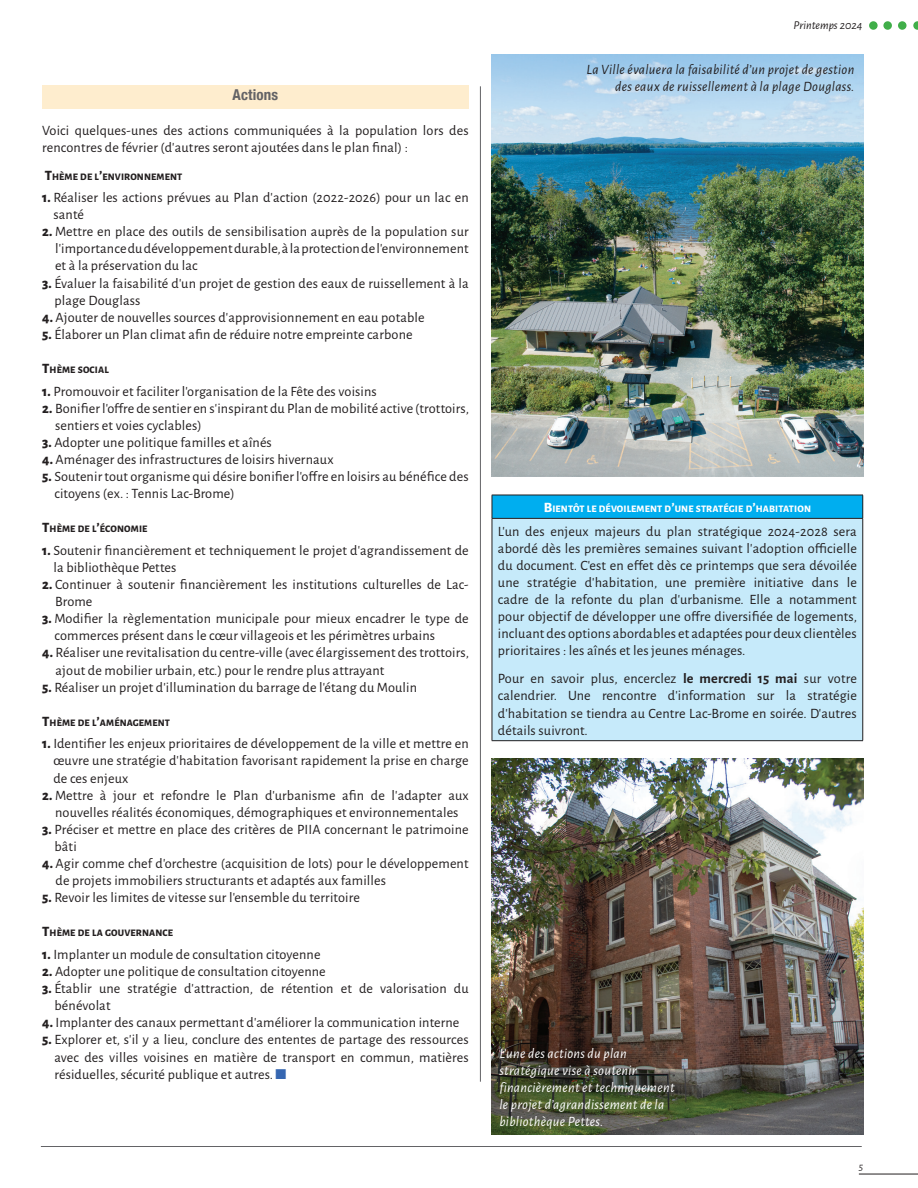
<style>
.page{position:relative;width:918px;height:1188px;background:#fff}
.page>*{position:absolute;margin:0;border:0;box-sizing:border-box;transform-origin:0 0}
.t1{font:700 condensed 15px "Helvetica Neue";letter-spacing:.01em;color:#636366}
.t2{font:14.25px/17.1px "Alegreya Sans";letter-spacing:.01em;color:#231f20}
.t3{font:italic 14.25px/17.1px "Alegreya Sans";letter-spacing:.02em;color:#fff}
.t4{font:italic 14.25px/17.1px "Alegreya Sans";letter-spacing:.02em;color:#231f20;text-align:right}
.t5{font:italic 12px "Alegreya Sans";color:#231f20}
.t6{font:italic 10.5px "Alegreya Sans";color:#231f20}
.t7{font:800 10.05px "Alegreya Sans";letter-spacing:.015em;color:#231f20}
.t8{font:800 10.05px "Alegreya Sans";letter-spacing:.015em;color:#fff}
.s1{font-size:14.25px}
.s2{font-weight:800}
.s3{color:#3566b1}
.s4{font-weight:700}
</style>
<div class="page">
<hr style="left:859px;top:1174px;width:59px;height:1px;background:#231f20">
<div style="left:869px;top:21px;width:9px;height:9px;background:#40ae49;border-radius:50%"></div>
<div style="left:883px;top:21px;width:9px;height:9px;background:#40ae49;border-radius:50%"></div>
<div style="left:898px;top:21px;width:9px;height:9px;background:#40ae49;border-radius:50%"></div>
<svg style="left:913px;top:21px;width:5px;height:9px"></svg>
<div style="left:42px;top:85px;width:427px;height:23px;background:#feedce"></div>
<hr style="left:41px;top:1146px;width:821px;height:1px;background:#636366">
<div style="left:492px;top:495px;width:371px;height:23px;background:#00aeef"></div>
<div style="left:492px;top:518px;width:371px;height:223px;background:#c6eafa"></div>
<hr style="left:492px;top:519px;width:1px;height:221px;background:#231f20">
<hr style="left:862px;top:519px;width:1px;height:221px;background:#231f20">
<hr style="left:492px;top:740px;width:371px;height:1px;background:#231f20">
<hr style="left:492px;top:495px;width:371px;height:1px;background:#231f20">
<svg style="left:492px;top:495px;width:1px;height:23px"></svg>
<svg style="left:862px;top:495px;width:1px;height:23px"></svg>
<hr style="left:492px;top:518px;width:371px;height:1px;background:#231f20">
<img style="left:492px;top:54px;width:372px;height:422px">
<img style="left:492px;top:759px;width:372px;height:375px">
<hr style="left:480px;top:86px;width:1px;height:996px;background:#636366">
<p class="t1" style="left:233px;top:83px;width:47px">Actions</p>
<p class="t2" style="left:42px;top:121px;width:428px">Voici quelques-unes des actions communiquées à la population lors des rencontres de février (d’autres seront ajoutées dans le plan final) :</p>
<p class="t7" style="left:45px;top:169px;width:139px"><span class="s1">T</span>HÈME DE L<span class="s1">’</span>ENVIRONNEMENT</p>
<p class="t2" style="left:53px;top:188px;width:417px;text-indent:-11px"><span class="s2">1.</span> Réaliser les actions prévues au Plan d’action (2022-2026) pour un lac en santé</p>
<p class="t2" style="left:55px;top:222px;width:415px;text-align:justify;text-indent:-13px"><span class="s2">2.</span> Mettre en place des outils de sensibilisation auprès de la population sur l’importance du développement durable, à la protection de l’environnement et à la préservation du lac</p>
<p class="t2" style="left:54px;top:274px;width:416px;text-indent:-12px"><span class="s2">3.</span> Évaluer la faisabilité d’un projet de gestion des eaux de ruissellement à la plage Douglass</p>
<p class="t2" style="left:42px;top:308px;width:384px"><span class="s2">4.</span> Ajouter de nouvelles sources d’approvisionnement en eau potable</p>
<p class="t2" style="left:42px;top:325px;width:372px"><span class="s2">5.</span> Élaborer un Plan climat afin de réduire notre empreinte carbone</p>
<p class="t7" style="left:42px;top:362px;width:67px"><span class="s1">T</span>HÈME SOCIAL</p>
<p class="t2" style="left:42px;top:382px;width:336px"><span class="s2">1.</span> Promouvoir et faciliter l’organisation de la Fête des voisins</p>
<p class="t2" style="left:55px;top:399px;width:415px;text-indent:-13px"><span class="s2">2.</span> Bonifier l’offre de sentier en s’inspirant du Plan de mobilité active (trottoirs, sentiers et voies cyclables)</p>
<p class="t2" style="left:42px;top:433px;width:231px"><span class="s2">3.</span> Adopter une politique familles et aînés</p>
<p class="t2" style="left:42px;top:450px;width:293px"><span class="s2">4.</span> Aménager des infrastructures de loisirs hivernaux</p>
<p class="t2" style="left:54px;top:467px;width:416px;text-indent:-12px"><span class="s2">5.</span> Soutenir tout organisme qui désire bonifier l’offre en loisirs au bénéfice des citoyens (ex. : Tennis Lac-Brome)</p>
<p class="t7" style="left:42px;top:521px;width:107px"><span class="s1">T</span>HÈME DE L<span class="s1">’</span>ÉCONOMIE</p>
<p class="t2" style="left:53px;top:541px;width:417px;text-indent:-11px"><span class="s2">1.</span> Soutenir financièrement et techniquement le projet d’agrandissement de la bibliothèque Pettes</p>
<p class="t2" style="left:55px;top:575px;width:415px;text-indent:-13px"><span class="s2">2.</span> Continuer à soutenir financièrement les institutions culturelles de Lac-<br>Brome</p>
<p class="t2" style="left:54px;top:609px;width:416px;text-indent:-12px"><span class="s2">3.</span> Modifier la règlementation municipale pour mieux encadrer le type de commerces présent dans le cœur villageois et les périmètres urbains</p>
<p class="t2" style="left:56px;top:644px;width:415px;text-indent:-13px"><span class="s2">4.</span> Réaliser une revitalisation du centre-ville (avec élargissement des trottoirs, ajout de mobilier urbain, etc.) pour le rendre plus attrayant</p>
<p class="t2" style="left:42px;top:678px;width:376px"><span class="s2">5.</span> Réaliser un projet d’illumination du barrage de l’étang du Moulin</p>
<p class="t7" style="left:42px;top:715px;width:129px"><span class="s1">T</span>HÈME DE L<span class="s1">’</span>AMÉNAGEMENT</p>
<p class="t2" style="left:53px;top:735px;width:417px;text-align:justify;text-indent:-11px"><span class="s2">1.</span> Identifier les enjeux prioritaires de développement de la ville et mettre en œuvre une stratégie d’habitation favorisant rapidement la prise en charge de ces enjeux</p>
<p class="t2" style="left:42px;top:786px;width:428px;text-align:center"><span class="s2">2.</span> Mettre à jour et refondre le Plan d’urbanisme afin de l’adapter aux nouvelles réalités économiques, démographiques et environnementales</p>
<p class="t2" style="left:54px;top:820px;width:416px;text-indent:-12px"><span class="s2">3.</span> Préciser et mettre en place des critères de PIIA concernant le patrimoine bâti</p>
<p class="t2" style="left:56px;top:854px;width:415px;text-indent:-13px"><span class="s2">4.</span> Agir comme chef d’orchestre (acquisition de lots) pour le développement de projets immobiliers structurants et adaptés aux familles</p>
<p class="t2" style="left:42px;top:888px;width:319px"><span class="s2">5.</span> Revoir les limites de vitesse sur l’ensemble du territoire</p>
<p class="t7" style="left:42px;top:926px;width:132px"><span class="s1">T</span>HÈME DE LA GOUVERNANCE</p>
<p class="t2" style="left:42px;top:945px;width:280px"><span class="s2">1.</span> Implanter un module de consultation citoyenne</p>
<p class="t2" style="left:42px;top:962px;width:285px"><span class="s2">2.</span> Adopter une politique de consultation citoyenne</p>
<p class="t2" style="left:54px;top:979px;width:416px;text-indent:-12px"><span class="s2">3.</span> Établir une stratégie d’attraction, de rétention et de valorisation du bénévolat</p>
<p class="t2" style="left:42px;top:1014px;width:419px"><span class="s2">4.</span> Implanter des canaux permettant d’améliorer la communication interne</p>
<p class="t2" style="left:54px;top:1031px;width:416px;text-align:justify;text-indent:-12px"><span class="s2">5.</span> Explorer et, s’il y a lieu, conclure des ententes de partage des ressources avec des villes voisines en matière de transport en commun, matières résiduelles, sécurité publique et autres. <span class="s3">■</span></p>
<p class="t5" style="left:794px;top:17px;width:71px">Printemps 2024</p>
<p class="t4" style="left:587px;top:61px;width:269px">La Ville évaluera la faisabilité d’un projet de gestion des eaux de ruissellement à la plage Douglass.</p>
<p class="t8" style="left:544px;top:502px;width:269px"><span class="s1">B</span>IENTÔT LE DÉVOILEMENT D<span class="s1">’</span>UNE STRATÉGIE D<span class="s1">’</span>HABITATION</p>
<p class="t2" style="left:498px;top:522px;width:361px;text-align:justify">L’un des enjeux majeurs du plan stratégique 2024-2028 sera abordé dès les premières semaines suivant l’adoption officielle du document. C’est en effet dès ce printemps que sera dévoilée une stratégie d’habitation, une première initiative dans le cadre de la refonte du plan d’urbanisme. Elle a notamment pour objectif de développer une offre diversifiée de logements, incluant des options abordables et adaptées pour deux clientèles prioritaires : les aînés et les jeunes ménages.</p>
<p class="t2" style="left:498px;top:670px;width:360px;text-align:justify">Pour en savoir plus, encerclez <span class="s4">le mercredi 15 mai</span> sur votre calendrier. Une rencontre d’information sur la stratégie d’habitation se tiendra au Centre Lac-Brome en soirée. D’autres détails suivront.</p>
<p class="t3" style="left:499px;top:1044px;width:177px">L’une des actions du plan stratégique vise à soutenir financièrement et techniquement le projet d’agrandissement de la bibliothèque Pettes.</p>
<p class="t6" style="left:859px;top:1159px;width:6px">5</p>
</div>
